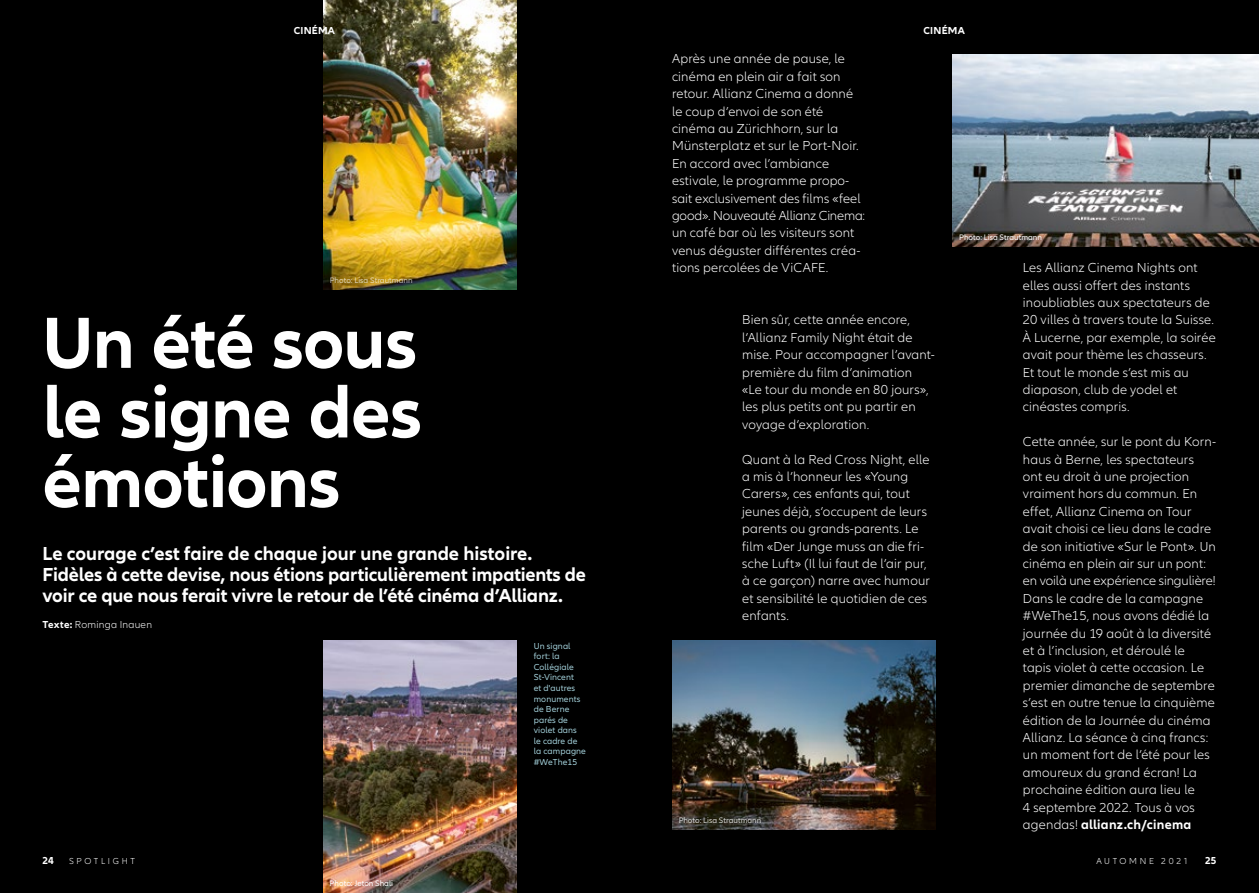
<style>
.page{position:relative;width:1259px;height:893px;background:#000}
.page>*{position:absolute;margin:0;border:0;box-sizing:border-box;transform-origin:0 0}
.t1{font:700 75px/69.6px "Allianz Neo";letter-spacing:-.01em;color:#fff;text-align:justify}
.t2{font:700 19.5px/21px "Allianz Neo";letter-spacing:-.01em;color:#fff}
.t3{font:300 13.5px/17.4px "Allianz Neo";letter-spacing:.01em;color:#fff}
.t4{font:300 10.5px "Allianz Neo";letter-spacing:.02em;color:#fff}
.t5{font:700 10.5px "Allianz Neo";letter-spacing:.02em;color:#fff}
.t6{font:9px/10.5px "Allianz Neo";letter-spacing:.01em;color:#a0ccd6}
.t7{font:300 9px "Allianz Neo";letter-spacing:.3em;color:#fff}
.t8{font:8.25px "Allianz Neo";color:#fff}
.s1{font-weight:700}
</style>
<div class="page">
<img style="left:324px;top:0;width:193px;height:290px">
<img style="left:672px;top:640px;width:263px;height:189px">
<img style="left:952px;top:55px;width:307px;height:191px">
<img style="left:323px;top:640px;width:193px;height:253px">
<p class="t5" style="left:294px;top:25px;width:43px">CINÉMA</p>
<p class="t5" style="left:923px;top:25px;width:43px">CINÉMA</p>
<p class="t3" style="left:672px;top:51px;width:195px">Après une année de pause, le cinéma en plein air a fait son retour. Allianz Cinema a donné le coup d’envoi de son été cinéma au Zürichhorn, sur la<br>Münsterplatz et sur le Port-Noir.<br>En accord avec l’ambiance estivale, le programme propo&shy;sait exclusivement des films «feel good». Nouveauté Allianz Cinema: un café bar où les visiteurs sont venus déguster différentes créa&shy;tions percolées de ViCAFE.</p>
<p class="t8" style="left:959px;top:232px;width:84px">Photo: Lisa Strautmann</p>
<p class="t3" style="left:1023px;top:259px;width:194px">Les Allianz Cinema Nights ont elles aussi offert des instants inoubliables aux spectateurs de<br>20 villes à travers toute la Suisse.<br>À Lucerne, par exemple, la soirée avait pour thème les chasseurs.<br>Et tout le monde s’est mis au diapason, club de yodel et cinéastes compris.</p>
<p class="t3" style="left:1023px;top:433px;width:195px">Cette année, sur le pont du Korn&shy;haus à Berne, les spectateurs ont eu droit à une projection vraiment hors du commun. En effet, Allianz Cinema on Tour avait choisi ce lieu dans le cadre de son initiative «Sur le Pont». Un cinéma en plein air sur un pont: en voilà une expérience singulière!<br>Dans le cadre de la campagne #WeThe15, nous avons dédié la journée du 19 août à la diversité et à l’inclusion, et déroulé le tapis violet à cette occasion. Le premier dimanche de septembre s’est en outre tenue la cinquième édition de la Journée du cinéma<br>Allianz. La séance à cinq francs: un moment fort de l’été pour les amoureux du grand écran! La prochaine édition aura lieu le<br>4 septembre 2022. Tous à vos agendas! <span class="s1">allianz.ch/cinema</span></p>
<p class="t8" style="left:330px;top:276px;width:84px">Photo: Lisa Strautmann</p>
<h1 class="t1" style="left:43px;top:310px;width:381px">Un été sous le signe des émotions</h1>
<h2 class="t2" style="left:43px;top:543px;width:545px">Le courage c’est faire de chaque jour une grande histoire.<br>Fidèles à cette devise, nous étions particulièrement impatients de voir ce que nous ferait vivre le retour de l’été cinéma d’Allianz.</h2>
<p class="t4" style="left:43px;top:619px;width:111px"><span class="s1">Texte:</span> Rominga Inauen</p>
<p class="t6" style="left:534px;top:641px;width:54px">Un signal fort: la<br>Collégiale<br>St-Vincent<br>et d'autres monuments de Berne parés de violet dans le cadre de la campagne #WeThe15</p>
<p class="t3" style="left:742px;top:312px;width:194px">Bien sûr, cette année encore, l’Allianz Family Night était de mise. Pour accompagner l’avant&shy;première du film d’animation «Le tour du monde en 80 jours», les plus petits ont pu partir en voyage d’exploration.</p>
<p class="t3" style="left:742px;top:451px;width:189px">Quant à la Red Cross Night, elle a mis à l’honneur les «Young<br>Carers», ces enfants qui, tout jeunes déjà, s’occupent de leurs parents ou grands-parents. Le film «Der Junge muss an die fri&shy;sche Luft» (Il lui faut de l’air pur, à ce garçon) narre avec humour et sensibilité le quotidien de ces enfants.</p>
<p class="t8" style="left:678px;top:815px;width:84px">Photo: Lisa Strautmann</p>
<p class="t5" style="left:43px;top:854px;width:13px">24</p>
<p class="t7" style="left:69px;top:856px;width:67px">SPOTLIGHT</p>
<p class="t7" style="left:1096px;top:856px;width:92px">AUTOMNE 2021</p>
<p class="t5" style="left:1205px;top:854px;width:13px">25</p>
<p class="t8" style="left:330px;top:879px;width:65px">Photo: Jeton Shali</p>
</div>
